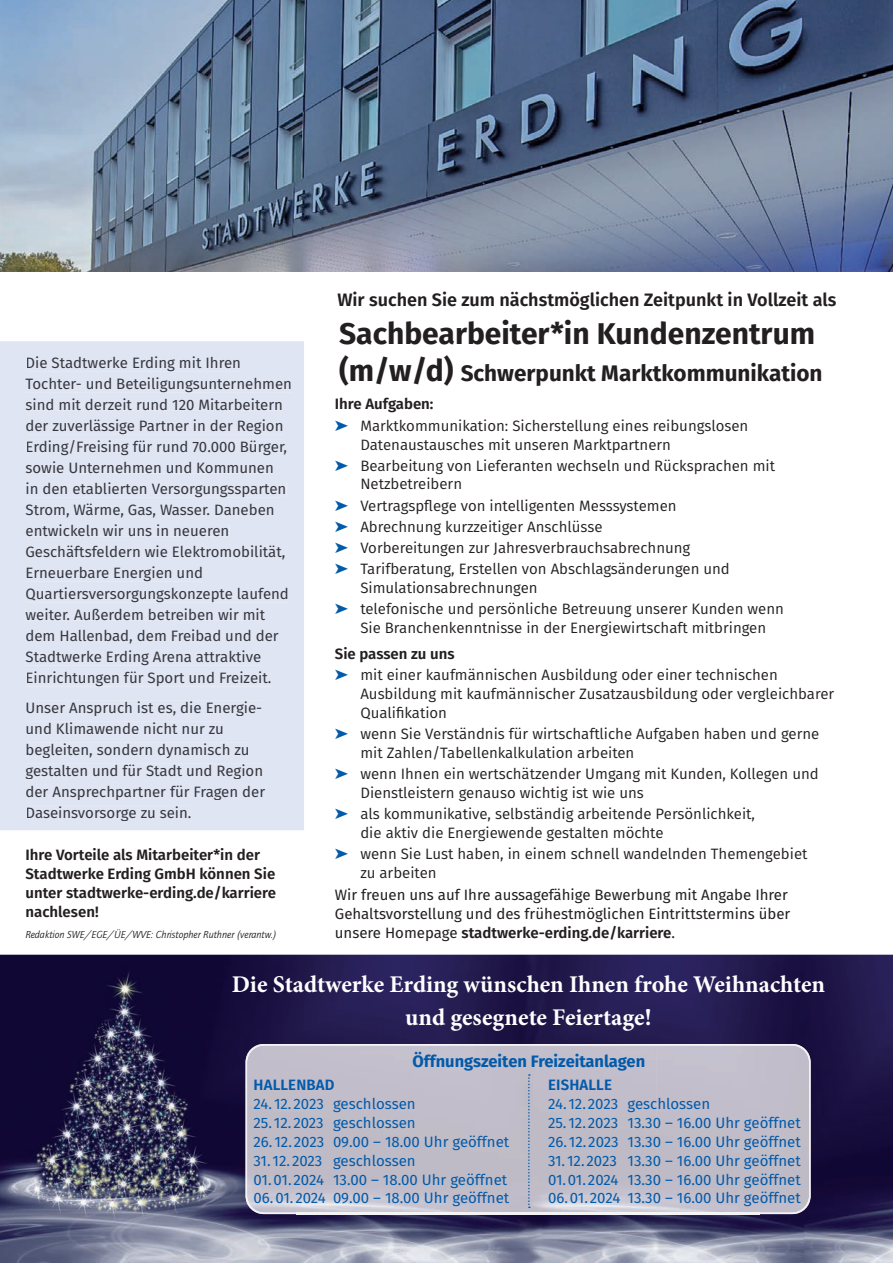
<style>
.page{position:relative;width:893px;height:1263px;background:#fff}
.page>*{position:absolute;margin:0;border:0;box-sizing:border-box;transform-origin:0 0}
.t1{font:700 30px "Fira Sans";color:#231f20}
.t2{font:700 24px/33px "Minion Pro";color:#fff;text-align:center}
.t3{font:700 22.5px "Fira Sans";color:#231f20}
.t4{font:600 18px "Fira Sans";color:#231f20}
.t5{font:700 16.5px "Fira Sans";color:#015aaa}
.t6{font:15px/21px "Fira Sans";color:#231f20}
.t7{font:15px/21px "Fira Sans";color:#37373e}
.t8{font:15px "Fira Sans";color:#015aaa}
.t9{font:15px/19.2px "Fira Sans";color:#231f20}
.t10{font:600 15px/19px "Fira Sans";color:#231f20}
.t11{font:600 15px "Fira Sans";letter-spacing:.01em;color:#015aaa}
.t12{font:italic 10.5px "Quay Sans ITC Std";color:#231f20}
.s1{font-size:30px}
.s2{font-weight:600}
.s3{color:#015aaa}
</style>
<div class="page">
<img style="left:0;top:0;width:893px;height:272px">
<div style="left:0;top:341px;width:304px;height:489px;background:#e0e5f3"></div>
<div style="left:27px;top:356px;width:214px;height:15px;background:#e0e5f3"></div>
<div style="left:26px;top:377px;width:266px;height:15px;background:#e0e5f3"></div>
<div style="left:26px;top:398px;width:257px;height:12px;background:#e0e5f3"></div>
<div style="left:26px;top:419px;width:257px;height:15px;background:#e0e5f3"></div>
<div style="left:27px;top:440px;width:260px;height:15px;background:#e0e5f3"></div>
<div style="left:26px;top:461px;width:248px;height:12px;background:#e0e5f3"></div>
<div style="left:27px;top:482px;width:259px;height:15px;background:#e0e5f3"></div>
<div style="left:26px;top:503px;width:249px;height:14px;background:#e0e5f3"></div>
<div style="left:26px;top:524px;width:203px;height:12px;background:#e0e5f3"></div>
<div style="left:26px;top:545px;width:259px;height:14px;background:#e0e5f3"></div>
<div style="left:27px;top:566px;width:176px;height:15px;background:#e0e5f3"></div>
<div style="left:26px;top:587px;width:263px;height:15px;background:#e0e5f3"></div>
<div style="left:26px;top:608px;width:239px;height:12px;background:#e0e5f3"></div>
<div style="left:26px;top:629px;width:253px;height:14px;background:#e0e5f3"></div>
<div style="left:26px;top:650px;width:235px;height:15px;background:#e0e5f3"></div>
<div style="left:27px;top:671px;width:244px;height:15px;background:#e0e5f3"></div>
<div style="left:27px;top:701px;width:235px;height:15px;background:#e0e5f3"></div>
<div style="left:27px;top:722px;width:197px;height:12px;background:#e0e5f3"></div>
<div style="left:27px;top:743px;width:223px;height:15px;background:#e0e5f3"></div>
<div style="left:26px;top:764px;width:237px;height:15px;background:#e0e5f3"></div>
<div style="left:26px;top:785px;width:239px;height:15px;background:#e0e5f3"></div>
<div style="left:27px;top:806px;width:164px;height:15px;background:#e0e5f3"></div>
<img style="left:0;top:955px;width:893px;height:308px">
<img style="left:297px;top:1086px;width:462px;height:126px">
<svg style="left:528px;top:1086px;width:2px;height:122px"></svg>
<div style="left:246px;top:1044px;width:565px;height:42px;background:#c3becb"></div>
<img style="left:246px;top:1086px;width:51px;height:128px">
<div style="left:759px;top:1086px;width:52px;height:128px;background:#c1bdc7"></div>
<img style="left:296px;top:1212px;width:464px;height:2px">
<p class="t7" style="left:26px;top:352px;width:268px">Die Stadtwerke Erding mit Ihren Tochter- und Beteiligungsunternehmen sind mit derzeit rund 120 Mitarbeitern der zuverlässige Partner in der Region Erding/Freising für rund 70.000 Bürger, sowie Unternehmen und Kommunen<br>in den etablierten Versorgungssparten Strom, Wärme, Gas, Wasser. Daneben entwickeln wir uns in neueren Geschäftsfeldern wie Elektromobilität, Erneuerbare Energien und Quartiersversorgungskonzepte laufend weiter. Außerdem betreiben wir mit dem Hallenbad, dem Freibad und der Stadtwerke Erding Arena attraktive Einrichtungen für Sport und Freizeit.</p>
<p class="t7" style="left:26px;top:696px;width:241px">Unser Anspruch ist es, die Energie&shy;und Klimawende nicht nur zu begleiten, sondern dynamisch zu gestalten und für Stadt und Region der Ansprechpartner für Fragen der<br>Daseinsvorsorge zu sein.</p>
<p class="t10" style="left:26px;top:844px;width:252px">Ihre Vorteile als Mitarbeiter*in der<br>Stadtwerke Erding GmbH können Sie unter stadtwerke-erding.de/karriere nachlesen!</p>
<p class="t12" style="left:26px;top:928px;width:253px">Redaktion SWE/EGE/ÜE/WVE: Christopher Ruthner (verantw.)</p>
<p class="t4" style="left:337px;top:285px;width:500px">Wir suchen Sie zum nächstmöglichen Zeitpunkt in Vollzeit als</p>
<h1 class="t1" style="left:339px;top:308px;width:478px">Sachbearbeiter*in Kundenzentrum</h1>
<h3 class="t3" style="left:339px;top:354px;width:485px"><span class="s1">(m/w/d)</span> Schwerpunkt Marktkommunikation</h3>
<p class="t6" style="left:335px;top:393px;width:415px;line-height:21.6px"><span class="s2">Ihre Aufgaben:<br></span><span class="s3">➤</span> Marktkommunikation: Sicherstellung eines reibungslosen</p>
<p class="t6" style="left:335px;top:433px;width:442px;text-indent:26px">Datenaustausches mit unseren Marktpartnern<br><span class="s3">➤</span> Bearbeitung von Lieferanten wechseln und Rücksprachen mit</p>
<p class="t6" style="left:335px;top:473px;width:397px;text-indent:26px">Netzbetreibern<br><span class="s3">➤</span> Vertragspflege von intelligenten Messsystemen<br><span class="s3">➤</span> Abrechnung kurzzeitiger Anschlüsse<br><span class="s3">➤</span> Vorbereitungen zur Jahresverbrauchsabrechnung<br><span class="s3">➤</span> Tarifberatung, Erstellen von Abschlagsänderungen und</p>
<p class="t6" style="left:335px;top:576px;width:450px;text-indent:26px">Simulationsabrechnungen<br><span class="s3">➤</span> telefonische und persönliche Betreuung unserer Kunden wenn</p>
<p class="t6" style="left:360px;top:617px;width:407px">Sie Branchenkenntnisse in der Energiewirtschaft mitbringen</p>
<p class="t6" style="left:335px;top:642px;width:444px;line-height:21.6px"><span class="s2">Sie passen zu uns<br></span><span class="s3">➤</span> mit einer kaufmännischen Ausbildung oder einer technischen</p>
<p class="t6" style="left:360px;top:684px;width:475px;line-height:18.9px">Ausbildung mit kaufmännischer Zusatzausbildung oder vergleichbarer<br>Qualifikation</p>
<p class="t6" style="left:360px;top:724px;width:460px;line-height:18.9px;text-indent:-26px"><span class="s3">➤</span> wenn Sie Verständnis für wirtschaftliche Aufgaben haben und gerne mit Zahlen/Tabellenkalkulation arbeiten</p>
<p class="t6" style="left:360px;top:764px;width:460px;line-height:18.9px;text-indent:-26px"><span class="s3">➤</span> wenn Ihnen ein wertschätzender Umgang mit Kunden, Kollegen und<br>Dienstleistern genauso wichtig ist wie uns</p>
<p class="t6" style="left:360px;top:804px;width:396px;line-height:18.9px;text-indent:-26px"><span class="s3">➤</span> als kommunikative, selbständig arbeitende Persönlichkeit, die aktiv die Energiewende gestalten möchte</p>
<p class="t6" style="left:360px;top:843px;width:449px;line-height:19.5px;text-indent:-26px"><span class="s3">➤</span> wenn Sie Lust haben, in einem schnell wandelnden Themengebiet zu arbeiten</p>
<p class="t9" style="left:335px;top:885px;width:457px">Wir freuen uns auf Ihre aussagefähige Bewerbung mit Angabe Ihrer<br>Gehaltsvorstellung und des frühestmöglichen Eintrittstermins über unsere Homepage <span class="s2">stadtwerke-erding.de/karriere</span>.</p>
<h2 class="t2" style="left:232px;top:967px;width:595px">Die Stadtwerke Erding wünschen Ihnen frohe Weihnachten und gesegnete Feiertage!</h2>
<p class="t5" style="left:413px;top:1047px;width:234px">Öffnungszeiten Freizeitanlagen</p>
<p class="t11" style="left:254px;top:1072px;width:82px">HALLENBAD</p>
<p class="t8" style="left:254px;top:1092px;width:164px">24. 12. 2023 geschlossen</p>
<p class="t8" style="left:254px;top:1111px;width:164px">25. 12. 2023 geschlossen</p>
<p class="t8" style="left:254px;top:1130px;width:257px">26. 12. 2023 09.00 – 18.00 Uhr geöffnet</p>
<p class="t8" style="left:254px;top:1149px;width:164px">31. 12. 2023 geschlossen</p>
<p class="t8" style="left:254px;top:1168px;width:255px">01. 01. 2024 13.00 – 18.00 Uhr geöffnet</p>
<p class="t8" style="left:254px;top:1187px;width:257px">06. 01. 2024 09.00 – 18.00 Uhr geöffnet</p>
<p class="t11" style="left:548px;top:1072px;width:65px">EISHALLE</p>
<p class="t8" style="left:548px;top:1092px;width:164px">24. 12. 2023 geschlossen</p>
<p class="t8" style="left:548px;top:1111px;width:254px">25. 12. 2023 13.30 – 16.00 Uhr geöffnet</p>
<p class="t8" style="left:548px;top:1130px;width:254px">26. 12. 2023 13.30 – 16.00 Uhr geöffnet</p>
<p class="t8" style="left:548px;top:1149px;width:254px">31. 12. 2023 13.30 – 16.00 Uhr geöffnet</p>
<p class="t8" style="left:548px;top:1168px;width:254px">01. 01. 2024 13.30 – 16.00 Uhr geöffnet</p>
<p class="t8" style="left:548px;top:1187px;width:254px">06. 01. 2024 13.30 – 16.00 Uhr geöffnet</p>
</div>
